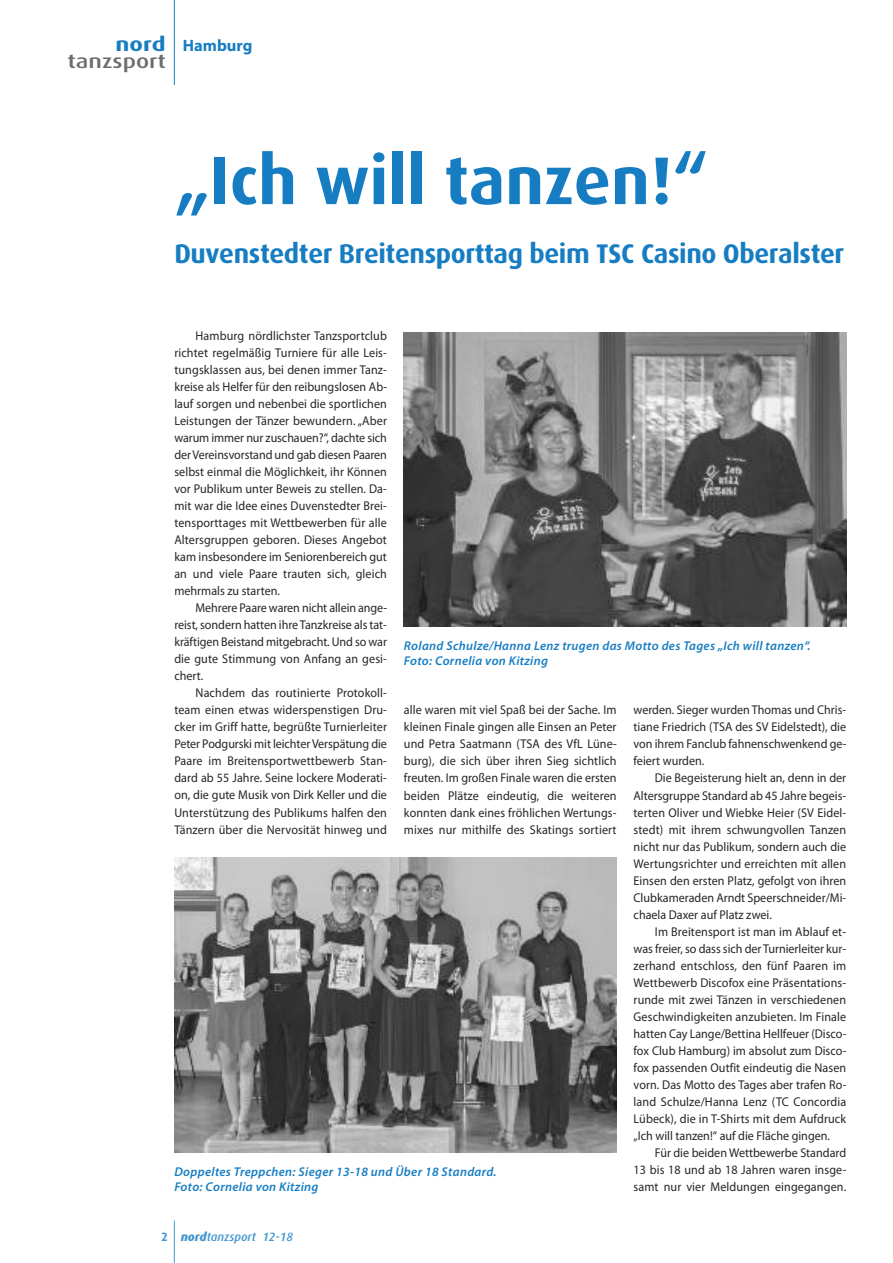
<style>
.page{position:relative;width:893px;height:1263px;background:#fff}
.page>*{position:absolute;margin:0;border:0;box-sizing:border-box;transform-origin:0 0}
.t1{font:700 67.5px "Dax";color:#177dc2}
.t2{font:700 27px "Dax";letter-spacing:-.015em;color:#177dc2}
.t3{font:500 19.5px "Dax";color:#6c6d70;scale:1.25 1}
.t4{font:700 19.5px "Dax";color:#177dc2;scale:1.25 1}
.t5{font:700 16.5px "Myriad Pro";color:#177dc2}
.t6{font:12.75px/17px "Myriad Pro";letter-spacing:.005em;color:#272526;text-align:justify;scale:.95 1}
.t7{font:italic 600 12.75px/14.9px "Myriad Pro";letter-spacing:.025em;color:#177dc2}
.t8{font:italic 500 12px "Dax";color:#4697ce}
.s1{font-weight:700;font-style:normal}
.s2{font-weight:800}
</style>
<div class="page">
<hr style="left:174px;top:1220px;width:1px;height:43px;background:#4697ce">
<hr style="left:174px;top:0;width:1px;height:85px;background:#177dc2">
<img style="left:174px;top:858px;width:443px;height:294px">
<img style="left:404px;top:332px;width:442px;height:295px">
<h3 class="t4" style="left:116px;top:33px;width:42px">nord</h3>
<h3 class="t3" style="left:68px;top:50px;width:80px">tanzsport</h3>
<p class="t5" style="left:183px;top:39px;width:71px">Hamburg</p>
<h1 class="t1" style="left:174px;top:143px;width:535px">„Ich will tanzen!“</h1>
<h2 class="t2" style="left:174px;top:238px;width:671px">Duvenstedter Breitensporttag beim TSC Casino Oberalster</h2>
<p class="t6" style="left:174px;top:328px;width:225px;text-indent:21px">Hamburg nördlichster Tanzsportclub richtet regelmäßig Turniere für alle Leis&shy;tungsklassen aus, bei denen immer Tanz&shy;kreise als Helfer für den reibungslosen Ab&shy;lauf sorgen und nebenbei die sportlichen Leistungen der Tänzer bewundern. „Aber warum immer nur zuschauen?“, dachte sich derVereinsvorstand und gab diesen Paaren selbst einmal die Möglichkeit, ihr Können vor Publikum unter Beweis zu stellen. Da&shy;mit war die Idee eines Duvenstedter Brei&shy;tensporttages mit Wettbewerben für alle Altersgruppen geboren. Dieses Angebot kam insbesondere im Seniorenbereich gut an und viele Paare trauten sich, gleich mehrmals zu starten.</p>
<p class="t6" style="left:174px;top:601px;width:226px;text-indent:21px">Mehrere Paare waren nicht allein ange&shy;reist, sondern hatten ihre Tanzkreise als tat&shy;kräftigen Beistand mitgebracht. Und so war die gute Stimmung von Anfang an gesi&shy;chert.</p>
<p class="t6" style="left:174px;top:686px;width:225px;text-indent:21px">Nachdem das routinierte Protokoll&shy;team einen etwas widerspenstigen Dru&shy;cker im Griff hatte, begrüßte Turnierleiter Peter Podgurski mit leichterVerspätung die Paare im Breitensportwettbewerb Stan&shy;dard ab 55 Jahre. Seine lockere Moderati&shy;on, die gute Musik von Dirk Keller und die Unterstützung des Publikums halfen den Tänzern über die Nervosität hinweg und</p>
<p class="t7" style="left:404px;top:639px;width:408px">Roland Schulze/Hanna Lenz trugen das Motto des Tages „Ich will tanzen“.<br>Foto: Cornelia von Kitzing</p>
<p class="t6" style="left:404px;top:703px;width:226px">alle waren mit viel Spaß bei der Sache. Im kleinen Finale gingen alle Einsen an Peter und Petra Saatmann (TSA des VfL Lüne&shy;burg), die sich über ihren Sieg sichtlich freuten. Im großen Finale waren die ersten beiden Plätze eindeutig, die weiteren konnten dank eines fröhlichen Wertungs&shy;mixes nur mithilfe des Skatings sortiert</p>
<p class="t6" style="left:634px;top:703px;width:226px">werden. Sieger wurden Thomas und Chris&shy;tiane Friedrich (TSA des SV Eidelstedt), die von ihrem Fanclub fahnenschwenkend ge&shy;feiert wurden.</p>
<p class="t6" style="left:634px;top:771px;width:225px;text-indent:21px">Die Begeisterung hielt an, denn in der Altersgruppe Standard ab 45 Jahre begeis&shy;terten Oliver und Wiebke Heier (SV Eidel&shy;stedt) mit ihrem schwungvollen Tanzen nicht nur das Publikum, sondern auch die Wertungsrichter und erreichten mit allen Einsen den ersten Platz, gefolgt von ihren Clubkameraden Arndt Speerschneider/Mi&shy;chaela Daxer auf Platz zwei.</p>
<p class="t6" style="left:634px;top:924px;width:225px;text-indent:21px">Im Breitensport ist man im Ablauf et&shy;was freier, so dass sich der Turnierleiter kur&shy;zerhand entschloss, den fünf Paaren im Wettbewerb Discofox eine Präsentations&shy;runde mit zwei Tänzen in verschiedenen Geschwindigkeiten anzubieten. Im Finale hatten Cay Lange/Bettina Hellfeuer (Disco&shy;fox Club Hamburg) im absolut zum Disco&shy;fox passenden Outfit eindeutig die Nasen vorn. Das Motto des Tages aber trafen Ro&shy;land Schulze/Hanna Lenz (TC Concordia Lübeck), die in T-Shirts mit dem Aufdruck „Ich will tanzen!“ auf die Fläche gingen.</p>
<p class="t6" style="left:634px;top:1145px;width:226px;text-indent:21px">Für die beiden Wettbewerbe Standard 13 bis 18 und ab 18 Jahren waren insge&shy;samt nur vier Meldungen eingegangen.</p>
<p class="t7" style="left:174px;top:1165px;width:324px">Doppeltes Treppchen: Sieger 13-18 und Über 18 Standard.<br>Foto: Cornelia von Kitzing</p>
<p class="t8" style="left:161px;top:1230px;width:133px"><span class="s1">2</span> <span class="s2">nord</span>tanzsport 12-18</p>
</div>
